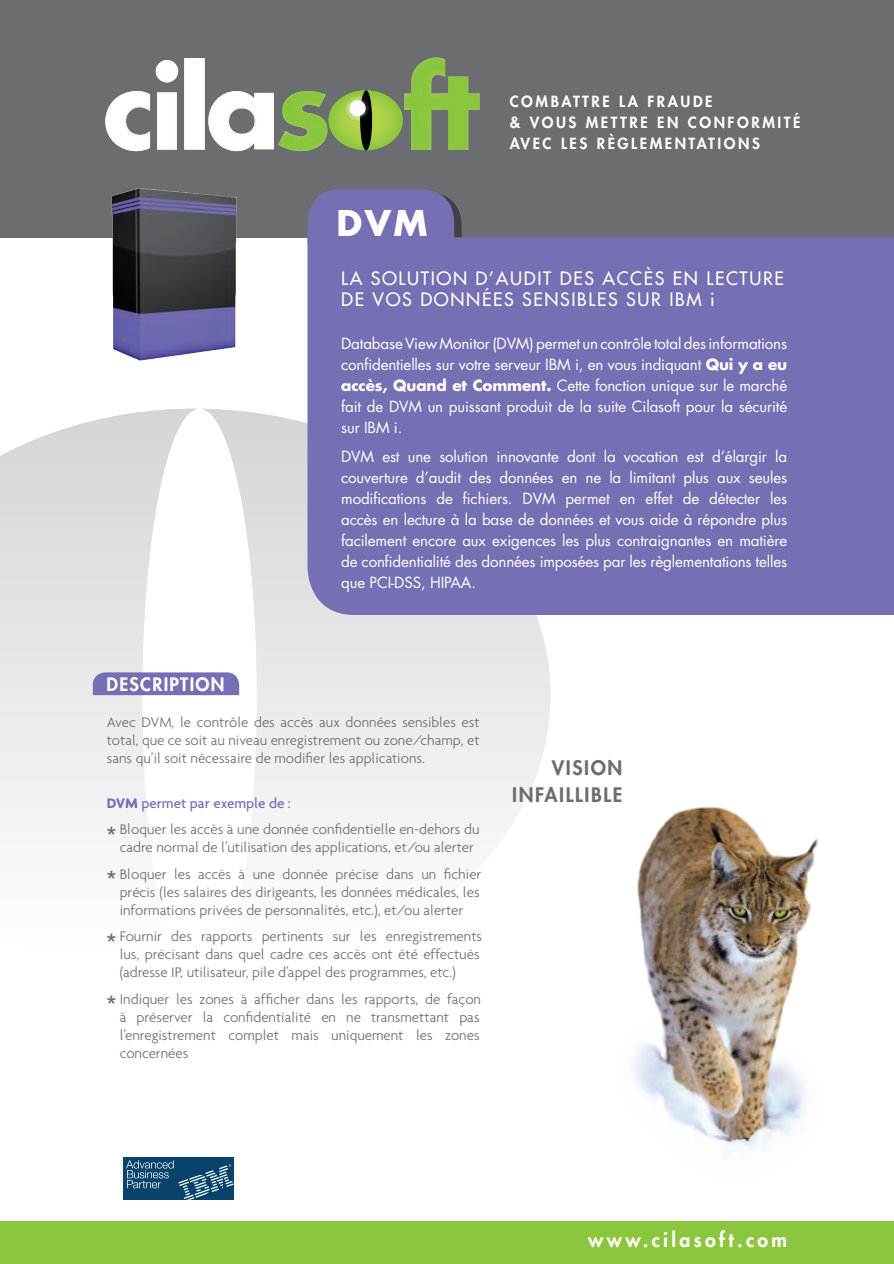
<style>
.page{position:relative;width:894px;height:1264px;background:#fff}
.page>*{position:absolute;margin:0;border:0;box-sizing:border-box;transform-origin:0 0}
.t1{font:700 34.5px "Futura";color:#fff}
.t2{font:800 19.5px/27px "Futura";letter-spacing:.08em;color:#6c6d70;text-align:right}
.t3{font:800 19.5px "Futura";letter-spacing:.17em;color:#fff}
.t4{font:18px/21px "Futura";letter-spacing:.09em;color:#fff}
.t5{font:800 18px "Futura";letter-spacing:.07em;color:#fff}
.t6{font:300 15px/18px "Agenda";color:#6c6d70}
.t7{font:15px/21px "Futura";letter-spacing:-.01em;color:#fff;text-align:justify}
.t8{font:800 15px/20.7px "Futura";letter-spacing:.17em;color:#fff}
.s1{font-weight:700}
.s2{font-weight:700;color:#756fb3}
.s3{font-weight:500;color:#756fb3}
.s4{font-weight:500;font-size:22.5px}
</style>
<div class="page">
<div style="left:0;top:0;width:894px;height:238px;background:#6c6d70"></div>
<svg style="left:0;top:671px;width:199px;height:167px"></svg>
<svg style="left:200px;top:671px;width:350px;height:167px"></svg>
<svg style="left:0;top:408px;width:549px;height:263px;fill:#e4e5e6"></svg>
<svg style="left:307px;top:189px;width:155px;height:48px;background:#726da9"></svg>
<div style="left:307px;top:237px;width:587px;height:378px;background:#756fb3"></div>
<img style="left:111px;top:188px;width:126px;height:173px">
<img style="left:632px;top:807px;width:187px;height:350px">
<img style="left:329px;top:90px;width:74px;height:60px">
<div style="left:360px;top:90px;width:12px;height:60px;background:#000;border-radius:50%"></div>
<img style="left:345px;top:95px;width:17px;height:26px">
<img style="left:360px;top:96px;width:10px;height:25px">
<svg style="left:156px;top:60px;width:22px;height:33px"></svg>
<img style="left:105px;top:91px;width:45px;height:60px">
<img style="left:157px;top:93px;width:20px;height:56px">
<img style="left:156px;top:60px;width:22px;height:22px;border-radius:11px">
<div style="left:185px;top:58px;width:20px;height:91px;background:#fff"></div>
<img style="left:208px;top:91px;width:66px;height:60px">
<img style="left:278px;top:91px;width:49px;height:60px">
<svg style="left:445px;top:59px;width:24px;height:18px"></svg>
<img style="left:404px;top:58px;width:41px;height:92px">
<img style="left:442px;top:77px;width:38px;height:73px">
<div style="left:350px;top:100px;width:16px;height:16px;background:#fbfbfc;border-radius:50%"></div>
<div style="left:0;top:1221px;width:894px;height:43px;background:#8bc63e"></div>
<div style="left:93px;top:672px;width:146px;height:23px;background:#756fb3"></div>
<div style="left:123px;top:1157px;width:111px;height:43px;background:#07436a"></div>
<svg style="left:126px;top:1160px;width:108px;height:40px"></svg>
<h1 class="t1" style="left:337px;top:199px;width:92px">DVM</h1>
<p class="t8" style="left:510px;top:91px;width:292px">COMBATTRE LA FRAUDE<br>&amp; VOUS METTRE EN C ONFORMITÉ<br>AVEC LES RÈGLEMENTATIONS</p>
<p class="t4" style="left:341px;top:267px;width:444px">LA SOLUTION D’AUDIT DES ACCÈS EN LECTURE<br>DE VOS DONNÉES SENSIBLES SUR IBM I</p>
<p class="t5" style="left:107px;top:672px;width:119px">DESCRIPTION</p>
<p class="t7" style="left:341px;top:332px;width:447px">Database View Monitor (DVM) permet un contrôle total des informations confidentielles sur votre serveur IBM i, en vous indiquant <span class="s1">Qui y a eu accès, Quand et Comment.</span> Cette fonction unique sur le marché fait de DVM un puissant produit de la suite Cilasoft pour la sécurité sur IBM i.</p>
<p class="t7" style="left:341px;top:446px;width:447px">DVM est une solution innovante dont la vocation est d’élargir la couverture d’audit des données en ne la limitant plus aux seules modifications de fichiers. DVM permet en effet de détecter les accès en lecture à la base de données et vous aide à répondre plus facilement encore aux exigences les plus contraignantes en matière de confidentialité des données imposées par les règlementations telles que PCI-DSS, HIPAA.</p>
<p class="t6" style="left:107px;top:713px;width:374px;text-align:justify">Avec DVM, le contrôle des accès aux données sensibles est total, que ce soit au niveau enregistrement ou zone/champ, et sans qu’il soit nécessaire de modifier les applications.</p>
<p class="t6" style="left:107px;top:789px;width:374px;line-height:26.5px"><span class="s2">DVM</span> <span class="s3">permet par exemple de :<br></span><span class="s4">*</span> Bloquer les accès à une donnée confidentielle en-dehors du</p>
<p class="t6" style="left:107px;top:834px;width:376px;line-height:26.5px;text-align:center">cadre normal de l’utilisation des applications, et/ou alerter<br><span class="s4">*</span> Bloquer les accès à une donnée précise dans un fichier</p>
<p class="t6" style="left:120px;top:882px;width:361px">précis (les salaires des dirigeants, les données médicales, les informations privées de personnalités, etc.), et/ou alerter</p>
<p class="t6" style="left:120px;top:927px;width:364px;text-indent:-13px"><span class="s4">*</span> Fournir des rapports pertinents sur les enregistrements lus, précisant dans quel cadre ces accès ont été effectués (adresse IP, utilisateur, pile d’appel des programmes, etc.)</p>
<p class="t6" style="left:120px;top:989px;width:363px;text-align:justify;text-indent:-13px"><span class="s4">*</span> Indiquer les zones à afficher dans les rapports, de façon à préserver la confidentialité en ne transmettant pas l’enregistrement complet mais uniquement les zones concernées</p>
<h2 class="t2" style="left:512px;top:754px;width:112px">VISION<br>INFAILLIBLE</h2>
<h2 class="t3" style="left:588px;top:1227px;width:200px">WWW.CILASOFT.COM</h2>
</div>
